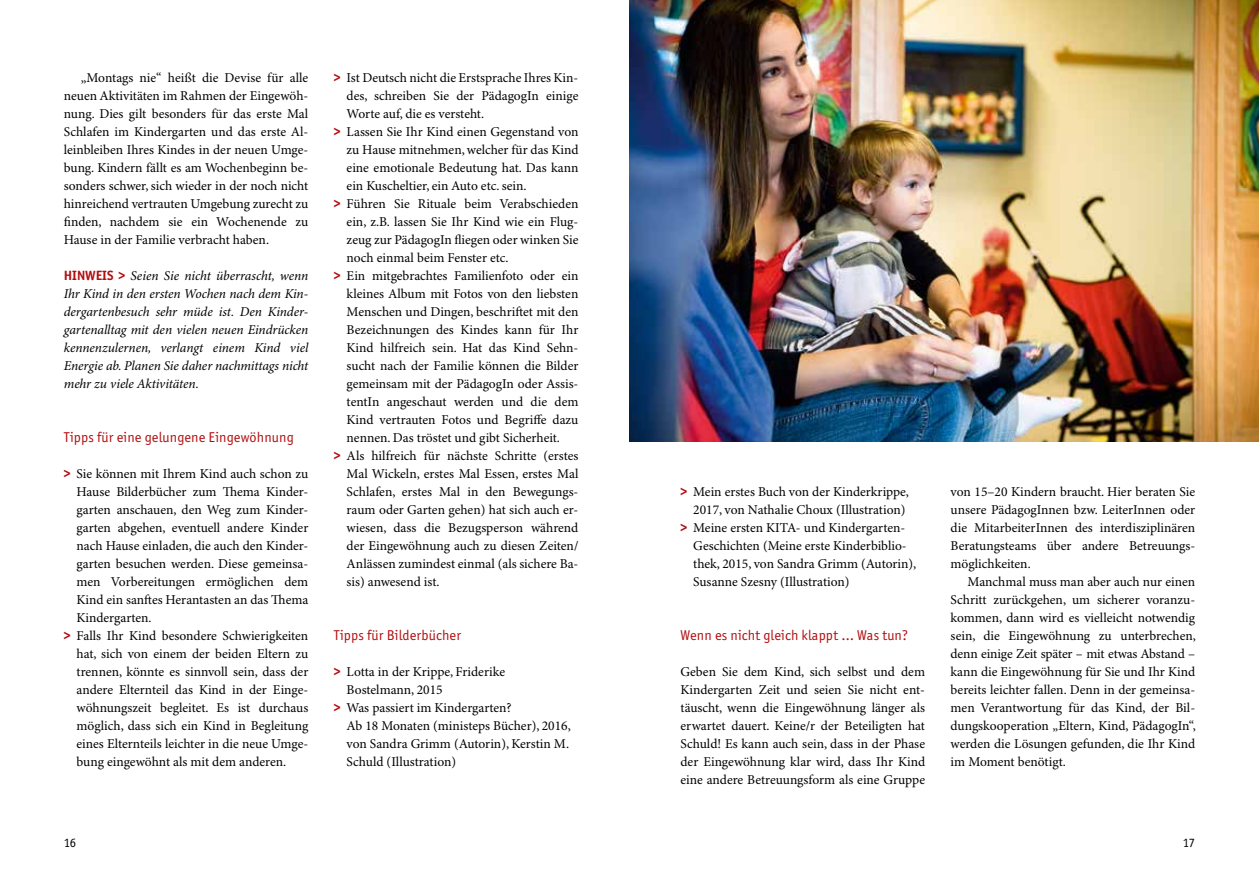
<style>
.page{position:relative;width:1259px;height:893px;background:#fff}
.page>*{position:absolute;margin:0;border:0;box-sizing:border-box;transform-origin:0 0}
.t1{font:14.25px "Officina Sans ITC Std";letter-spacing:.01em;color:#b20e10}
.t2{font:13.5px/18px "Minion Pro";color:#000;text-align:justify}
.t3{font:italic 13.5px/18px "Minion Pro";letter-spacing:-.01em;color:#000;text-align:justify}
.t4{font:12.75px "Officina Sans ITC Std";color:#000}
.s1{font-family:"Officina Sans ITC Std";font-weight:700;font-style:normal;color:#b20e10}
.s2{font-family:"Officina Sans ITC Std";font-weight:700;color:#b20e10}
</style>
<div class="page">
<img style="left:629px;top:0;width:630px;height:442px">
<p class="t2" style="left:64px;top:69px;width:246px;text-indent:17px">„Montags nie“ heißt die Devise für alle neuen Aktivitäten im Rahmen der Eingewöh&shy;nung. Dies gilt besonders für das erste Mal Schlafen im Kindergarten und das erste Al&shy;leinbleiben Ihres Kindes in der neuen Umge&shy;bung. Kindern fällt es am Wochenbeginn be&shy;sonders schwer, sich wieder in der noch nicht hinreichend vertrauten Umgebung zurecht zu finden, nachdem sie ein Wochenende zu Hause in der Familie verbracht haben.</p>
<p class="t3" style="left:64px;top:267px;width:246px"><span class="s1">HINWEIS &gt;</span> Seien Sie nicht überrascht, wenn Ihr Kind in den ersten Wochen nach dem Kin&shy;dergartenbesuch sehr müde ist. Den Kinder&shy;gartenalltag mit den vielen neuen Eindrücken kennenzulernen, verlangt einem Kind viel Energie ab. Planen Sie daher nachmittags nicht mehr zu viele Aktivitäten.</p>
<p class="t1" style="left:64px;top:429px;width:231px">Tipps für eine gelungene Eingewöhnung</p>
<p class="t2" style="left:64px;top:465px;width:246px"><span class="s2">&gt;</span> Sie können mit Ihrem Kind auch schon zu</p>
<p class="t2" style="left:77px;top:483px;width:233px">Hause Bilderbücher zum Thema Kinder-</p>
<p class="t2" style="left:77px;top:501px;width:233px">garten anschauen, den Weg zum Kinder-</p>
<p class="t2" style="left:77px;top:519px;width:233px">garten abgehen, eventuell andere Kinder</p>
<p class="t2" style="left:77px;top:537px;width:233px">nach Hause einladen, die auch den Kinder-</p>
<p class="t2" style="left:77px;top:555px;width:233px">garten besuchen werden. Diese gemeinsa-</p>
<p class="t2" style="left:77px;top:573px;width:233px">men Vorbereitungen ermöglichen dem</p>
<p class="t2" style="left:77px;top:591px;width:233px">Kind ein sanftes Herantasten an das Thema</p>
<p class="t2" style="left:77px;top:609px;width:77px">Kindergarten.</p>
<p class="t2" style="left:64px;top:627px;width:246px"><span class="s2">&gt;</span> Falls Ihr Kind besondere Schwierigkeiten</p>
<p class="t2" style="left:77px;top:645px;width:233px">hat, sich von einem der beiden Eltern zu</p>
<p class="t2" style="left:77px;top:663px;width:233px">trennen, könnte es sinnvoll sein, dass der</p>
<p class="t2" style="left:77px;top:681px;width:233px">andere Elternteil das Kind in der Einge-</p>
<p class="t2" style="left:77px;top:699px;width:233px">wöhnungszeit begleitet. Es ist durchaus</p>
<p class="t2" style="left:77px;top:717px;width:233px">möglich, dass sich ein Kind in Begleitung</p>
<p class="t2" style="left:77px;top:735px;width:233px">eines Elternteils leichter in die neue Umge-</p>
<p class="t2" style="left:77px;top:753px;width:211px">bung eingewöhnt als mit dem anderen.</p>
<p class="t2" style="left:334px;top:69px;width:246px"><span class="s2">&gt;</span> Ist Deutsch nicht die Erstsprache Ihres Kin-</p>
<p class="t2" style="left:347px;top:87px;width:233px">des, schreiben Sie der PädagogIn einige</p>
<p class="t2" style="left:347px;top:105px;width:139px">Worte auf, die es versteht.</p>
<p class="t2" style="left:334px;top:123px;width:246px"><span class="s2">&gt;</span> Lassen Sie Ihr Kind einen Gegenstand von</p>
<p class="t2" style="left:347px;top:141px;width:233px">zu Hause mitnehmen, welcher für das Kind</p>
<p class="t2" style="left:347px;top:159px;width:233px">eine emotionale Bedeutung hat. Das kann</p>
<p class="t2" style="left:347px;top:177px;width:182px">ein Kuscheltier, ein Auto etc. sein.</p>
<p class="t2" style="left:334px;top:195px;width:246px"><span class="s2">&gt;</span> Führen Sie Rituale beim Verabschieden</p>
<p class="t2" style="left:347px;top:213px;width:233px">ein, z.B. lassen Sie Ihr Kind wie ein Flug-</p>
<p class="t2" style="left:347px;top:231px;width:233px">zeug zur PädagogIn fliegen oder winken Sie</p>
<p class="t2" style="left:347px;top:249px;width:163px">noch einmal beim Fenster etc.</p>
<p class="t2" style="left:334px;top:267px;width:246px"><span class="s2">&gt;</span> Ein mitgebrachtes Familienfoto oder ein</p>
<p class="t2" style="left:347px;top:285px;width:233px">kleines Album mit Fotos von den liebsten</p>
<p class="t2" style="left:347px;top:303px;width:233px">Menschen und Dingen, beschriftet mit den</p>
<p class="t2" style="left:347px;top:321px;width:233px">Bezeichnungen des Kindes kann für Ihr</p>
<p class="t2" style="left:347px;top:339px;width:233px">Kind hilfreich sein. Hat das Kind Sehn-</p>
<p class="t2" style="left:347px;top:357px;width:233px">sucht nach der Familie können die Bilder</p>
<p class="t2" style="left:347px;top:375px;width:233px">gemeinsam mit der PädagogIn oder Assis-</p>
<p class="t2" style="left:347px;top:393px;width:233px">tentIn angeschaut werden und die dem</p>
<p class="t2" style="left:347px;top:411px;width:233px">Kind vertrauten Fotos und Begriffe dazu</p>
<p class="t2" style="left:347px;top:429px;width:215px">nennen. Das tröstet und gibt Sicherheit.</p>
<p class="t2" style="left:334px;top:447px;width:246px"><span class="s2">&gt;</span> Als hilfreich für nächste Schritte (erstes</p>
<p class="t2" style="left:347px;top:465px;width:233px">Mal Wickeln, erstes Mal Essen, erstes Mal</p>
<p class="t2" style="left:347px;top:483px;width:233px">Schlafen, erstes Mal in den Bewegungs-</p>
<p class="t2" style="left:347px;top:501px;width:233px">raum oder Garten gehen) hat sich auch er-</p>
<p class="t2" style="left:347px;top:519px;width:233px">wiesen, dass die Bezugsperson während</p>
<p class="t2" style="left:347px;top:537px;width:233px">der Eingewöhnung auch zu diesen Zeiten/</p>
<p class="t2" style="left:347px;top:555px;width:233px">Anlässen zumindest einmal (als sichere Ba-</p>
<p class="t2" style="left:347px;top:573px;width:94px">sis) anwesend ist.</p>
<p class="t1" style="left:334px;top:627px;width:129px">Tipps für Bilderbücher</p>
<p class="t2" style="left:334px;top:663px;width:173px"><span class="s2">&gt;</span> Lotta in der Krippe, Friderike</p>
<p class="t2" style="left:347px;top:681px;width:97px">Bostelmann, 2015</p>
<p class="t2" style="left:334px;top:699px;width:179px"><span class="s2">&gt;</span> Was passiert im Kindergarten?</p>
<p class="t2" style="left:347px;top:717px;width:226px">Ab 18 Monaten (ministeps Bücher), 2016,</p>
<p class="t2" style="left:347px;top:735px;width:224px">von Sandra Grimm (Autorin), Kerstin M.</p>
<p class="t2" style="left:347px;top:753px;width:111px">Schuld (Illustration)</p>
<p class="t2" style="left:680px;top:483px;width:230px"><span class="s2">&gt;</span> Mein erstes Buch von der Kinderkrippe,</p>
<p class="t2" style="left:693px;top:501px;width:214px">2017, von Nathalie Choux (Illustration)</p>
<p class="t2" style="left:680px;top:519px;width:226px"><span class="s2">&gt;</span> Meine ersten KITA- und Kindergarten-</p>
<p class="t2" style="left:693px;top:537px;width:215px">Geschichten (Meine erste Kinderbiblio-</p>
<p class="t2" style="left:693px;top:555px;width:224px">thek, 2015, von Sandra Grimm (Autorin),</p>
<p class="t2" style="left:693px;top:573px;width:158px">Susanne Szesny (Illustration)</p>
<p class="t1" style="left:680px;top:627px;width:229px">Wenn es nicht gleich klappt … Was tun?</p>
<p class="t2" style="left:680px;top:663px;width:246px">Geben Sie dem Kind, sich selbst und dem Kindergarten Zeit und seien Sie nicht ent&shy;täuscht, wenn die Eingewöhnung länger als erwartet dauert. Keine/r der Beteiligten hat Schuld! Es kann auch sein, dass in der Phase der Eingewöhnung klar wird, dass Ihr Kind eine andere Betreuungsform als eine Gruppe</p>
<p class="t2" style="left:950px;top:483px;width:246px">von 15–20 Kindern braucht. Hier beraten Sie unsere PädagogInnen bzw. LeiterInnen oder die MitarbeiterInnen des interdisziplinären Beratungsteams über andere Betreuungs&shy;möglichkeiten.</p>
<p class="t2" style="left:950px;top:573px;width:247px;text-indent:17px">Manchmal muss man aber auch nur einen Schritt zurückgehen, um sicherer voranzu&shy;kommen, dann wird es vielleicht notwendig sein, die Eingewöhnung zu unterbrechen, denn einige Zeit später – mit etwas Abstand – kann die Eingewöhnung für Sie und Ihr Kind bereits leichter fallen. Denn in der gemeinsa&shy;men Verantwortung für das Kind, der Bil&shy;dungskooperation „Eltern, Kind, PädagogIn“, werden die Lösungen gefunden, die Ihr Kind im Moment benötigt.</p>
<p class="t4" style="left:64px;top:835px;width:14px">16</p>
<p class="t4" style="left:1183px;top:835px;width:14px">17</p>
</div>
